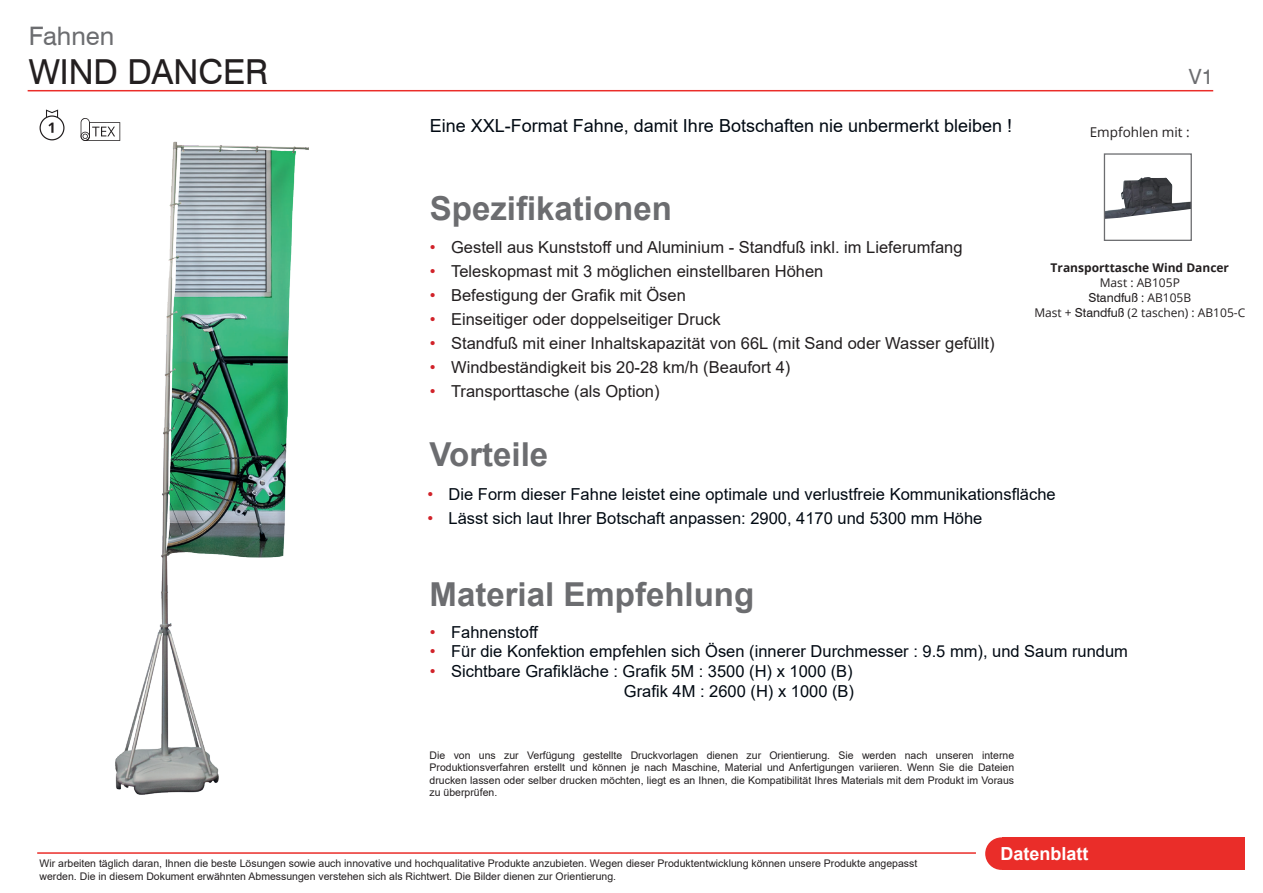
<style>
.page{position:relative;width:1263px;height:893px;background:#fff}
.page>*{position:absolute;margin:0;border:0;box-sizing:border-box;transform-origin:0 0}
.t1{font:34.5px "Swiss 721 BT";color:#231f20}
.t2{font:700 33px "Arial";color:#6c6d70}
.t3{font:25.5px "Swiss 721 BT";color:#6c6d70}
.t4{font:21px "Swiss 721 BT";color:#6c6d70}
.t5{font:18px "Arial";color:#000912}
.t6{font:700 18px "Arial";color:#fff}
.t7{font:16.5px "Arial";color:#231f20}
.t8{font:16.5px/19.8px "Arial";color:#000912;text-align:right}
.t9{font:13.5px "Open Sans";color:#231f20}
.t10{font:12.3px "Swiss 721 BT";color:#231f20}
.t11{font:12px "Open Sans";color:#231f20}
.t12{font:700 12px "Open Sans";color:#231f20}
.t13{font:10.5px/12.6px "Arial";color:#231f20}
.s1{color:#d1232a}
.s2{font-family:"Open Sans";font-size:12px}
.s3{font-family:"Swiss 721 BT";font-size:12.3px}
</style>
<div class="page">
<hr style="left:28px;top:90px;width:1185px;height:1px;background:#ea2d29">
<div style="left:985px;top:837px;width:33px;height:33px;background:#ea2d29;border-radius:50%"></div>
<div style="left:1002px;top:837px;width:243px;height:33px;background:#ea2d29"></div>
<hr style="left:37px;top:852px;width:939px;height:2px;background:#ea2d29">
<svg style="left:81px;top:118px;width:39px;height:15px"></svg>
<svg style="left:40px;top:109px;width:25px;height:31px"></svg>
<img style="left:80px;top:133px;width:229px;height:662px">
<img style="left:1106px;top:177px;width:84px;height:42px">
<div style="left:1104px;top:153px;width:88px;height:88px;border:1px solid #6c6d70"></div>
<h3 class="t3" style="left:29px;top:21px;width:87px">Fahnen</h3>
<h1 class="t1" style="left:29px;top:50px;width:241px">WIND DANCER</h1>
<h3 class="t4" style="left:1189px;top:63px;width:26px">V1</h3>
<h3 class="t5" style="left:430px;top:114px;width:584px">Eine XXL-Format Fahne, damit Ihre Botschaften nie unbermerkt bleiben !</h3>
<h2 class="t2" style="left:430px;top:185px;width:244px">Spezifikationen</h2>
<h3 class="t7" style="left:430px;top:236px;width:534px"><span class="s1">•</span> Gestell aus Kunststoff und Aluminium - Standfuß inkl. im Lieferumfang</h3>
<h3 class="t7" style="left:430px;top:260px;width:395px"><span class="s1">•</span> Teleskopmast mit 3 möglichen einstellbaren Höhen</h3>
<h3 class="t7" style="left:430px;top:284px;width:258px"><span class="s1">•</span> Befestigung der Grafik mit Ösen</h3>
<h3 class="t7" style="left:430px;top:308px;width:292px"><span class="s1">•</span> Einseitiger oder doppelseitiger Druck</h3>
<h3 class="t7" style="left:430px;top:332px;width:566px"><span class="s1">•</span> Standfuß mit einer Inhaltskapazität von 66L (mit Sand oder Wasser gefüllt)</h3>
<h3 class="t7" style="left:430px;top:356px;width:362px"><span class="s1">•</span> Windbeständigkeit bis 20-28 km/h (Beaufort 4)</h3>
<h3 class="t7" style="left:430px;top:380px;width:231px"><span class="s1">•</span> Transporttasche (als Option)</h3>
<h2 class="t2" style="left:430px;top:431px;width:120px">Vorteile</h2>
<p class="t9" style="left:1090px;top:123px;width:101px">Empfohlen mit :</p>
<p class="t12" style="left:1050px;top:259px;width:180px">Transporttasche Wind Dancer</p>
<p class="t11" style="left:1100px;top:274px;width:82px">Mast : AB105P</p>
<p class="t10" style="left:1088px;top:290px;width:104px">Standfuß <span class="s2">: AB105B</span></p>
<p class="t11" style="left:1034px;top:304px;width:212px">Mast + <span class="s3">Standfuß</span> (2 taschen) : AB105-C</p>
<h3 class="t8" style="left:427px;top:484px;width:630px"><span class="s1">•</span> Die Form dieser Fahne leistet eine optimale und verlustfreie Kommunikationsfläche</h3>
<h3 class="t8" style="left:427px;top:508px;width:557px"><span class="s1">•</span> Lässt sich laut Ihrer Botschaft anpassen: 2900, 4170 und 5300 mm Höhe</h3>
<h2 class="t2" style="left:430px;top:572px;width:326px">Material Empfehlung</h2>
<h3 class="t8" style="left:430px;top:622px;width:110px"><span class="s1">•</span> Fahnenstoff</h3>
<h3 class="t8" style="left:430px;top:641px;width:699px"><span class="s1">•</span> Für die Konfektion empfehlen sich Ösen (innerer Durchmesser : 9.5 mm), und Saum rundum</h3>
<h3 class="t8" style="left:430px;top:661px;width:426px"><span class="s1">•</span> Sichtbare Grafikläche : Grafik 5M : 3500 (H) x 1000 (B)<br>Grafik 4M : 2600 (H) x 1000 (B)</h3>
<p class="t13" style="left:430px;top:749px;width:586px;text-align:justify">Die von uns zur Verfügung gestellte Druckvorlagen dienen zur Orientierung. Sie werden nach unseren interne Produktionsverfahren erstellt und können je nach Maschine, Material und Anfertigungen variieren. Wenn Sie die Dateien drucken lassen oder selber drucken möchten, liegt es an Ihnen, die Kompatibilität Ihres Materials mit dem Produkt im Voraus zu überprüfen.</p>
<p class="t13" style="left:40px;top:857px;width:879px">Wir arbeiten täglich daran, Ihnen die beste Lösungen sowie auch innovative und hochqualitative Produkte anzubieten. Wegen dieser Produktentwicklung können unsere Produkte angepasst werden. Die in diesem Dokument erwähnten Abmessungen verstehen sich als Richtwert. Die Bilder dienen zur Orientierung.</p>
<h3 class="t6" style="left:1000px;top:841px;width:90px">Datenblatt</h3>
</div>
